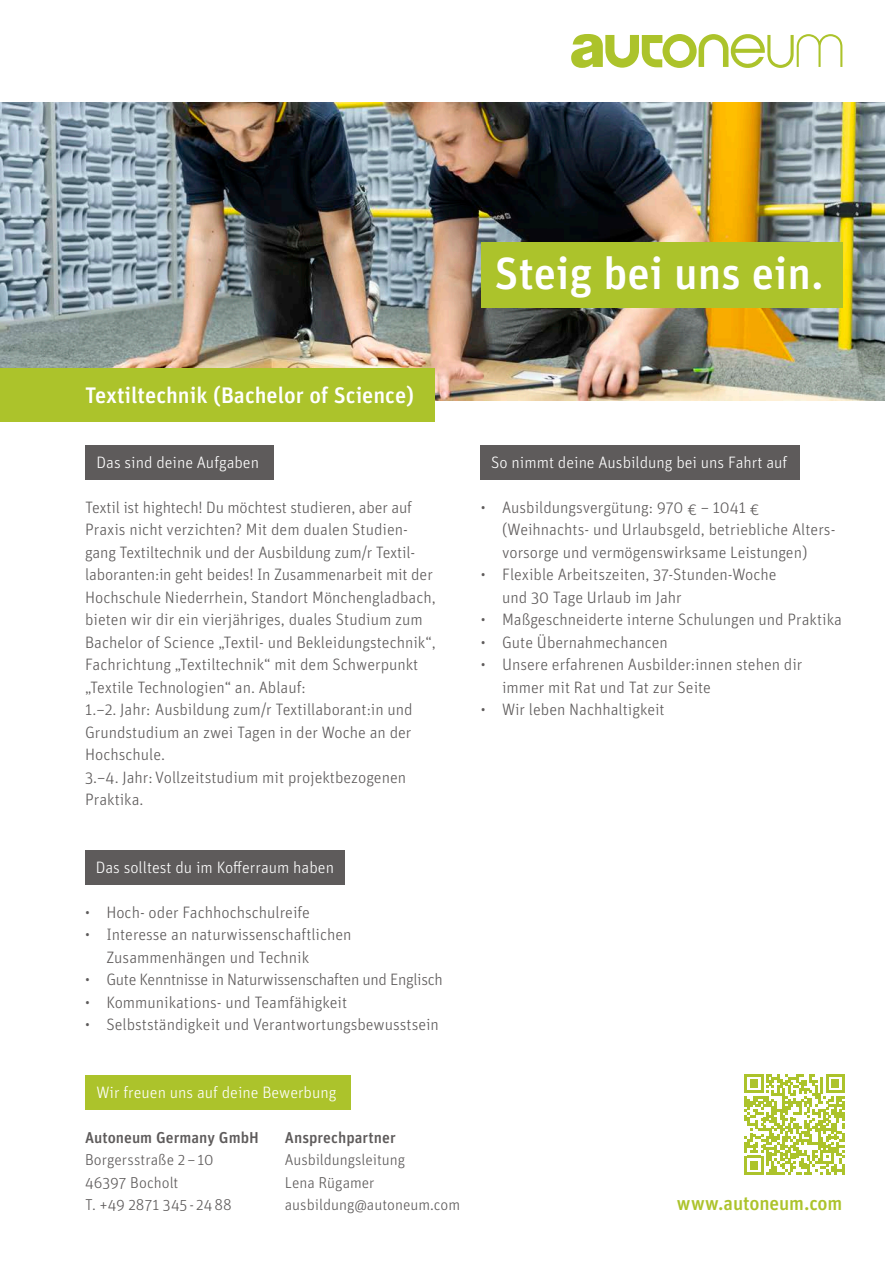
<style>
.page{position:relative;width:885px;height:1263px;background:#fff}
.page>*{position:absolute;margin:0;border:0;box-sizing:border-box;transform-origin:0 0}
.t1{font:45px "Autoneum Unit OT Medium";color:#fff}
.t2{font:22.5px "Autoneum Unit OT Medium";color:#fff}
.t3{font:19.5px "Autoneum Unit OT Medium";letter-spacing:-.005em;color:#acc32b}
.t4{font:16.5px/22.5px "Autoneum Unit OT Light";color:#5e5b5b}
.t5{font:16.5px "Autoneum Unit OT Light";color:#fff}
.t6{font:16.5px "Autoneum Unit OT Light";letter-spacing:-.02em;color:#5e5b5b}
.t7{font:15.75px/22.5px "Autoneum Unit OT Light";color:#5e5b5b}
.t8{font:15.75px "Autoneum Unit OT Medium";color:#5e5b5b}
</style>
<div class="page">
<img style="left:0;top:102px;width:884px;height:298px">
<div style="left:0;top:368px;width:434px;height:53px;background:#acc32b"></div>
<div style="left:480px;top:243px;width:362px;height:65px;background:#acc32b"></div>
<div style="left:480px;top:445px;width:319px;height:34px;background:#5e5b5b"></div>
<div style="left:85px;top:850px;width:259px;height:34px;background:#5e5b5b"></div>
<div style="left:85px;top:445px;width:189px;height:34px;background:#5e5b5b"></div>
<div style="left:85px;top:1075px;width:265px;height:34px;background:#acc32b"></div>
<svg style="left:571px;top:34px;width:271px;height:34px"></svg>
<svg style="left:744px;top:1074px;width:100px;height:100px"></svg>
<h2 class="t2" style="left:85px;top:381px;width:330px">Textiltechnik (Bachelor of Science)</h2>
<p class="t5" style="left:97px;top:453px;width:164px">Das sind deine Aufgaben</p>
<h1 class="t1" style="left:494px;top:245px;width:330px">Steig bei uns ein.</h1>
<p class="t5" style="left:491px;top:453px;width:298px">So nimmt deine Ausbildung bei uns Fahrt auf</p>
<p class="t4" style="left:85px;top:496px;width:352px">Textil ist hightech! Du möchtest studieren, aber auf Praxis nicht verzichten? Mit dem dualen Studien&shy;gang Textiltechnik und der Ausbildung zum/r Textil&shy;laboranten:in geht beides! In Zusammenarbeit mit der Hochschule Niederrhein, Standort Mönchengladbach, bieten wir dir ein vierjähriges, duales Studium zum Bachelor of Science „Textil- und Bekleidungstechnik“, Fachrichtung „Textiltechnik“ mit dem Schwerpunkt „Textile Technologien“ an. Ablauf:<br>1.–2. Jahr: Ausbildung zum/r Textillaborant:in und Grundstudium an zwei Tagen in der Woche an der Hochschule.<br>3.–4. Jahr: Vollzeitstudium mit projektbezogenen Praktika.</p>
<p class="t4" style="left:502px;top:496px;width:335px;text-indent:-21px">• Ausbildungsvergütung: 970 € – 1041 € (Weihnachts- und Urlaubsgeld, betriebliche Alters&shy;vorsorge und vermögenswirksame Leistungen)</p>
<p class="t4" style="left:502px;top:564px;width:276px;text-indent:-21px">• Flexible Arbeitszeiten, 37-Stunden-Woche und 30 Tage Urlaub im Jahr</p>
<p class="t4" style="left:480px;top:609px;width:362px">• Maßgeschneiderte interne Schulungen und Praktika</p>
<p class="t4" style="left:480px;top:631px;width:188px">• Gute Übernahmechancen</p>
<p class="t4" style="left:502px;top:654px;width:302px;text-indent:-21px">• Unsere erfahrenen Ausbilder:innen stehen dir immer mit Rat und Tat zur Seite</p>
<p class="t4" style="left:480px;top:699px;width:185px">• Wir leben Nachhaltigkeit</p>
<p class="t5" style="left:96px;top:858px;width:240px">Das solltest du im Kofferraum haben</p>
<p class="t4" style="left:85px;top:901px;width:226px">• Hoch- oder Fachhochschulreife</p>
<p class="t4" style="left:106px;top:924px;width:247px;text-indent:-21px">• Interesse an naturwissenschaftlichen<br>Zusammenhängen und Technik</p>
<p class="t6" style="left:85px;top:970px;width:359px">• Gute Kenntnisse in Naturwissenschaften und Englisch</p>
<p class="t4" style="left:85px;top:991px;width:263px">• Kommunikations- und Teamfähigkeit</p>
<p class="t4" style="left:85px;top:1014px;width:355px">• Selbstständigkeit und Verantwortungsbewusstsein</p>
<p class="t5" style="left:97px;top:1083px;width:241px">Wir freuen uns auf deine Bewerbung</p>
<p class="t8" style="left:85px;top:1127px;width:175px">Autoneum Germany GmbH</p>
<p class="t7" style="left:85px;top:1149px;width:148px">Borgersstraße 2 – 10<br>46397 Bocholt<br>T. +49 2871 345 - 24 88</p>
<p class="t8" style="left:285px;top:1127px;width:112px">Ansprechpartner</p>
<p class="t7" style="left:285px;top:1149px;width:177px">Ausbildungsleitung<br>Lena Rügamer ausbildung@autoneum.com</p>
<p class="t3" style="left:677px;top:1191px;width:167px">www.autoneum.com</p>
</div>
